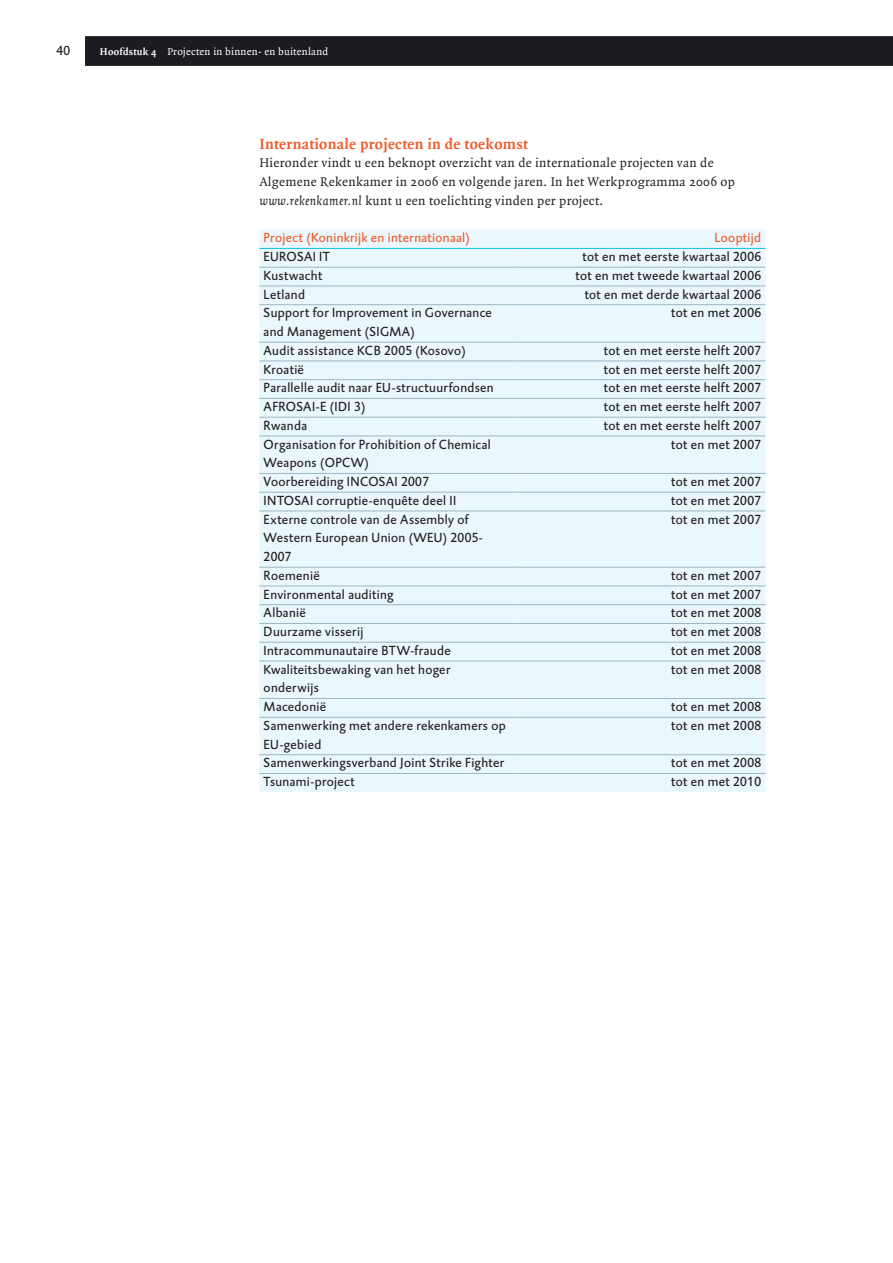
<style>
.page{position:relative;width:893px;height:1263px;background:#fff}
.page>*{position:absolute;margin:0;border:0;box-sizing:border-box;transform-origin:0 0}
._03_Paragraafkop{font:700 15.75px "Quadraat";letter-spacing:.025em;color:#f15b2a}
._13_Tabeltekst_plat{font:13.5px/18.8px "DTL Caspari T";letter-spacing:.025em;color:#231f20}
._00_Platte_tekst{font:13.5px/18.8px "Quadraat";letter-spacing:.025em;color:#231f20}
._12_Tabeltekst_kop{font:13.5px "DTL Caspari T";letter-spacing:.025em;color:#f15b2a}
._00_Platte_tekst-2{font:10.8px "Quadraat";letter-spacing:.025em;color:#fff}
.s1{font-weight:700;font-size:10.5px}
.s2{font-style:italic}
</style>
<div class="page">
<div style="left:85px;top:36px;width:808px;height:30px;background:#1a1c21"></div>
<div style="left:259px;top:230px;width:506px;height:562px;background:#eaf7fd"></div>
<hr style="left:259px;top:248px;width:253px;height:1px;background:#0dbff2">
<hr style="left:512px;top:248px;width:253px;height:1px;background:#0dbff2">
<hr style="left:259px;top:267px;width:253px;height:1px;background:#9cb7c4">
<hr style="left:512px;top:267px;width:253px;height:1px;background:#9cb7c4">
<hr style="left:259px;top:286px;width:253px;height:1px;background:#9cb7c4">
<hr style="left:512px;top:286px;width:253px;height:1px;background:#9cb7c4">
<hr style="left:259px;top:304px;width:253px;height:1px;background:#9cb7c4">
<hr style="left:512px;top:304px;width:253px;height:1px;background:#9cb7c4">
<hr style="left:259px;top:342px;width:253px;height:1px;background:#9cb7c4">
<hr style="left:512px;top:342px;width:253px;height:1px;background:#9cb7c4">
<hr style="left:259px;top:361px;width:253px;height:1px;background:#9cb7c4">
<hr style="left:512px;top:361px;width:253px;height:1px;background:#9cb7c4">
<hr style="left:259px;top:379px;width:253px;height:1px;background:#9cb7c4">
<hr style="left:512px;top:379px;width:253px;height:1px;background:#9cb7c4">
<hr style="left:259px;top:398px;width:253px;height:1px;background:#9cb7c4">
<hr style="left:512px;top:398px;width:253px;height:1px;background:#9cb7c4">
<hr style="left:259px;top:417px;width:253px;height:1px;background:#9cb7c4">
<hr style="left:512px;top:417px;width:253px;height:1px;background:#9cb7c4">
<hr style="left:259px;top:436px;width:253px;height:1px;background:#9cb7c4">
<hr style="left:512px;top:436px;width:253px;height:1px;background:#9cb7c4">
<hr style="left:259px;top:473px;width:253px;height:1px;background:#9cb7c4">
<hr style="left:512px;top:473px;width:253px;height:1px;background:#9cb7c4">
<hr style="left:259px;top:492px;width:253px;height:1px;background:#9cb7c4">
<hr style="left:512px;top:492px;width:253px;height:1px;background:#9cb7c4">
<hr style="left:259px;top:511px;width:253px;height:1px;background:#9cb7c4">
<hr style="left:512px;top:511px;width:253px;height:1px;background:#9cb7c4">
<hr style="left:259px;top:567px;width:253px;height:1px;background:#9cb7c4">
<hr style="left:512px;top:567px;width:253px;height:1px;background:#9cb7c4">
<hr style="left:259px;top:586px;width:253px;height:1px;background:#9cb7c4">
<hr style="left:512px;top:586px;width:253px;height:1px;background:#9cb7c4">
<hr style="left:259px;top:604px;width:253px;height:1px;background:#9cb7c4">
<hr style="left:512px;top:604px;width:253px;height:1px;background:#9cb7c4">
<hr style="left:259px;top:623px;width:253px;height:1px;background:#9cb7c4">
<hr style="left:512px;top:623px;width:253px;height:1px;background:#9cb7c4">
<hr style="left:259px;top:642px;width:253px;height:1px;background:#9cb7c4">
<hr style="left:512px;top:642px;width:253px;height:1px;background:#9cb7c4">
<hr style="left:259px;top:661px;width:253px;height:1px;background:#9cb7c4">
<hr style="left:512px;top:661px;width:253px;height:1px;background:#9cb7c4">
<hr style="left:259px;top:698px;width:253px;height:1px;background:#9cb7c4">
<hr style="left:512px;top:698px;width:253px;height:1px;background:#9cb7c4">
<hr style="left:259px;top:717px;width:253px;height:1px;background:#9cb7c4">
<hr style="left:512px;top:717px;width:253px;height:1px;background:#9cb7c4">
<hr style="left:259px;top:754px;width:253px;height:1px;background:#9cb7c4">
<hr style="left:512px;top:754px;width:253px;height:1px;background:#9cb7c4">
<hr style="left:259px;top:773px;width:253px;height:1px;background:#9cb7c4">
<hr style="left:512px;top:773px;width:253px;height:1px;background:#9cb7c4">
<p class="_13_Tabeltekst_plat" style="left:57px;top:41px;width:15px">40</p>
<p class="_00_Platte_tekst-2" style="left:100px;top:46px;width:230px"><span class="s1">Hoofdstuk 4</span> Projecten in binnen- en buitenland</p>
<p class="_03_Paragraafkop" style="left:259px;top:135px;width:270px">Internationale projecten in de toekomst</p>
<p class="_00_Platte_tekst" style="left:259px;top:154px;width:477px">Hieronder vindt u een beknopt overzicht van de internationale projecten van de<br>Algemene Rekenkamer in 2006 en volgende jaren. In het Werkprogramma 2006 op <span class="s2">www.rekenkamer.nl</span> kunt u een toelichting vinden per project.</p>
<p class="_12_Tabeltekst_kop" style="left:264px;top:229px;width:208px">Project (Koninkrijk en internationaal)</p>
<p class="_12_Tabeltekst_kop" style="left:714px;top:229px;width:48px">Looptijd</p>
<p class="_13_Tabeltekst_plat" style="left:264px;top:247px;width:68px">EUROSAI IT</p>
<p class="_13_Tabeltekst_plat" style="left:582px;top:247px;width:180px">tot en met eerste kwartaal 2006</p>
<p class="_13_Tabeltekst_plat" style="left:264px;top:266px;width:60px">Kustwacht</p>
<p class="_13_Tabeltekst_plat" style="left:575px;top:266px;width:187px">tot en met tweede kwartaal 2006</p>
<p class="_13_Tabeltekst_plat" style="left:264px;top:285px;width:43px">Letland</p>
<p class="_13_Tabeltekst_plat" style="left:585px;top:285px;width:178px">tot en met derde kwartaal 2006</p>
<p class="_13_Tabeltekst_plat" style="left:264px;top:303px;width:230px">Support for Improvement in Governance and Management (SIGMA)</p>
<p class="_13_Tabeltekst_plat" style="left:671px;top:303px;width:91px">tot en met 2006</p>
<p class="_13_Tabeltekst_plat" style="left:264px;top:341px;width:204px">Audit assistance KCB 2005 (Kosovo)</p>
<p class="_13_Tabeltekst_plat" style="left:604px;top:341px;width:159px">tot en met eerste helft 2007</p>
<p class="_13_Tabeltekst_plat" style="left:264px;top:360px;width:42px">Kroatië</p>
<p class="_13_Tabeltekst_plat" style="left:604px;top:360px;width:159px">tot en met eerste helft 2007</p>
<p class="_13_Tabeltekst_plat" style="left:264px;top:378px;width:232px">Parallelle audit naar EU-structuurfondsen</p>
<p class="_13_Tabeltekst_plat" style="left:604px;top:378px;width:159px">tot en met eerste helft 2007</p>
<p class="_13_Tabeltekst_plat" style="left:264px;top:397px;width:103px">AFROSAI-E (IDI 3)</p>
<p class="_13_Tabeltekst_plat" style="left:604px;top:397px;width:159px">tot en met eerste helft 2007</p>
<p class="_13_Tabeltekst_plat" style="left:264px;top:416px;width:45px">Rwanda</p>
<p class="_13_Tabeltekst_plat" style="left:604px;top:416px;width:159px">tot en met eerste helft 2007</p>
<p class="_13_Tabeltekst_plat" style="left:264px;top:435px;width:229px">Organisation for Prohibition of Chemical<br>Weapons (OPCW)</p>
<p class="_13_Tabeltekst_plat" style="left:671px;top:435px;width:91px">tot en met 2007</p>
<p class="_13_Tabeltekst_plat" style="left:264px;top:472px;width:167px">Voorbereiding INCOSAI 2007</p>
<p class="_13_Tabeltekst_plat" style="left:671px;top:472px;width:91px">tot en met 2007</p>
<p class="_13_Tabeltekst_plat" style="left:264px;top:491px;width:194px">INTOSAI corruptie-enquête deel II</p>
<p class="_13_Tabeltekst_plat" style="left:671px;top:491px;width:91px">tot en met 2007</p>
<p class="_13_Tabeltekst_plat" style="left:264px;top:510px;width:221px">Externe controle van de Assembly of<br>Western European Union (WEU) 2005-<br>2007</p>
<p class="_13_Tabeltekst_plat" style="left:671px;top:510px;width:91px">tot en met 2007</p>
<p class="_13_Tabeltekst_plat" style="left:264px;top:566px;width:58px">Roemenië</p>
<p class="_13_Tabeltekst_plat" style="left:671px;top:566px;width:91px">tot en met 2007</p>
<p class="_13_Tabeltekst_plat" style="left:264px;top:585px;width:132px">Environmental auditing</p>
<p class="_13_Tabeltekst_plat" style="left:671px;top:585px;width:91px">tot en met 2007</p>
<p class="_13_Tabeltekst_plat" style="left:264px;top:603px;width:44px">Albanië</p>
<p class="_13_Tabeltekst_plat" style="left:671px;top:603px;width:91px">tot en met 2008</p>
<p class="_13_Tabeltekst_plat" style="left:264px;top:622px;width:101px">Duurzame visserij</p>
<p class="_13_Tabeltekst_plat" style="left:671px;top:622px;width:91px">tot en met 2008</p>
<p class="_13_Tabeltekst_plat" style="left:264px;top:641px;width:189px">Intracommunautaire BTW-fraude</p>
<p class="_13_Tabeltekst_plat" style="left:671px;top:641px;width:91px">tot en met 2008</p>
<p class="_13_Tabeltekst_plat" style="left:264px;top:660px;width:188px">Kwaliteitsbewaking van het hoger onderwijs</p>
<p class="_13_Tabeltekst_plat" style="left:671px;top:660px;width:91px">tot en met 2008</p>
<p class="_13_Tabeltekst_plat" style="left:264px;top:697px;width:64px">Macedonië</p>
<p class="_13_Tabeltekst_plat" style="left:671px;top:697px;width:91px">tot en met 2008</p>
<p class="_13_Tabeltekst_plat" style="left:264px;top:716px;width:244px">Samenwerking met andere rekenkamers op<br>EU-gebied</p>
<p class="_13_Tabeltekst_plat" style="left:671px;top:716px;width:91px">tot en met 2008</p>
<p class="_13_Tabeltekst_plat" style="left:264px;top:753px;width:242px">Samenwerkingsverband Joint Strike Fighter</p>
<p class="_13_Tabeltekst_plat" style="left:671px;top:753px;width:91px">tot en met 2008</p>
<p class="_13_Tabeltekst_plat" style="left:264px;top:772px;width:93px">Tsunami-project</p>
<p class="_13_Tabeltekst_plat" style="left:671px;top:772px;width:91px">tot en met 2010</p>
</div>
